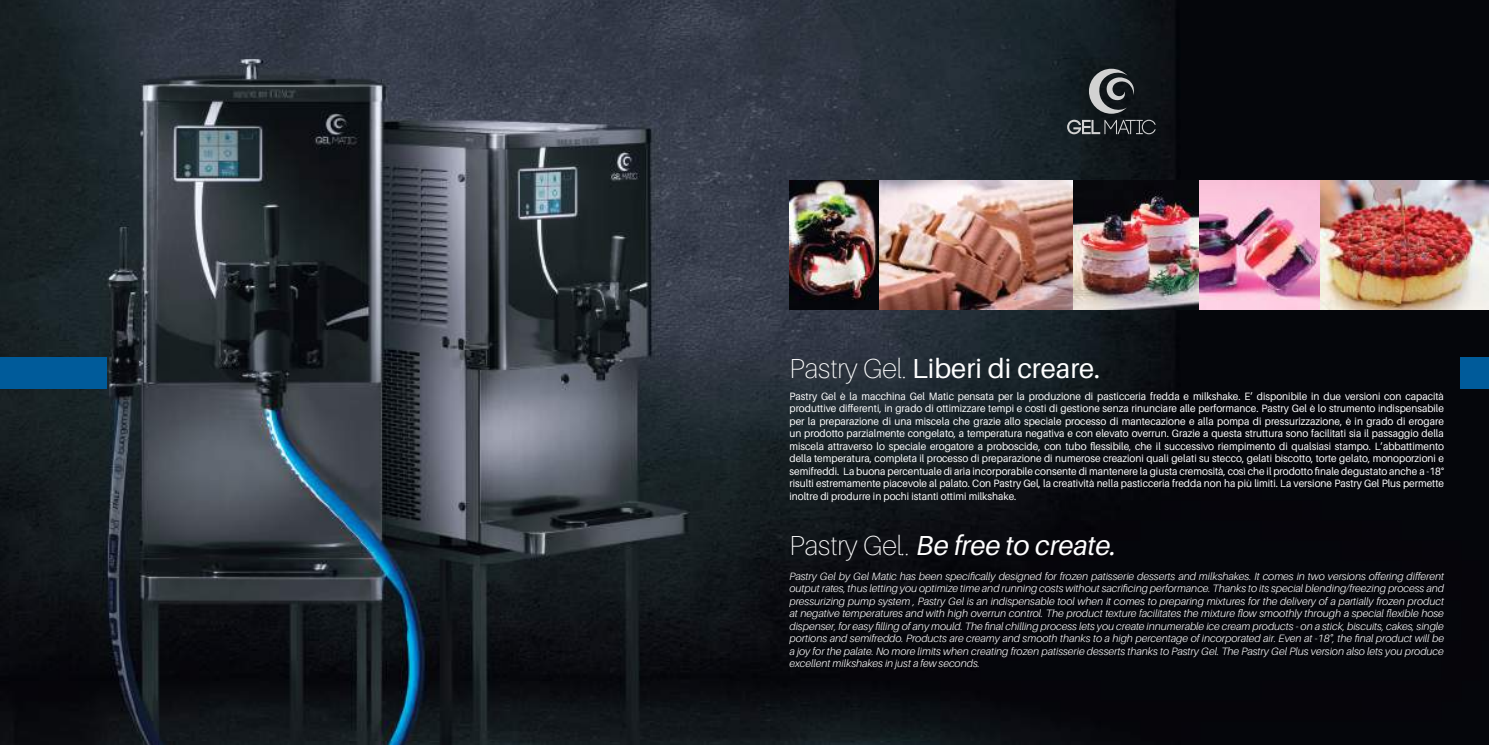
<style>
.page{position:relative;width:1489px;height:745px;background:#fff}
.page>*{position:absolute;margin:0;border:0;box-sizing:border-box;transform-origin:0 0}
.t1{font:italic 27.5px "Aileron";color:#fff}
.t2{font:27.5px "Aileron";color:#fff}
.t3{font:10.62px/12.5px "Aileron";color:#fff;text-align:justify;scale:.95 1}
.t4{font:italic 300 10.62px/12.5px "Aileron";color:#fff;text-align:justify}
.s1{font-weight:100}
.s2{font-weight:100;font-style:normal}
</style>
<div class="page">
<img style="left:0;top:0;width:1488px;height:744px">
<svg style="left:1067px;top:120px;width:88px;height:14px"></svg>
<svg style="left:1088px;top:69px;width:45px;height:45px;background:#5b5f61"></svg>
<img style="left:789px;top:180px;width:284px;height:129px">
<img style="left:1198px;top:180px;width:122px;height:129px">
<img style="left:1320px;top:180px;width:168px;height:129px">
<img style="left:1073px;top:180px;width:125px;height:129px">
<div style="left:1460px;top:356px;width:28px;height:32px;background:#005b9a"></div>
<div style="left:0;top:356px;width:106px;height:32px;background:#005b9a"></div>
<h1 class="t2" style="left:789px;top:353px;width:312px"><span class="s1">Pastry Gel.</span> Liberi di creare.</h1>
<p class="t3" style="left:789px;top:389px;width:690px">Pastry Gel è la macchina Gel Matic pensata per la produzione di pasticceria fredda e milkshake. E’ disponibile in due versioni con capacità produttive differenti, in grado di ottimizzare tempi e costi di gestione senza rinunciare alle performance. Pastry Gel è lo strumento indispensabile per la preparazione di una miscela che grazie allo speciale processo di mantecazione e alla pompa di pressurizzazione, è in grado di erogare un prodotto parzialmente congelato, a temperatura negativa e con elevato overrun. Grazie a questa struttura sono facilitati sia il passaggio della miscela attraverso lo speciale erogatore a proboscide, con tubo flessibile, che il successivo riempimento di qualsiasi stampo. L’abbattimento della temperatura, completa il processo di preparazione di numerose creazioni quali gelati su stecco, gelati biscotto, torte gelato, monoporzioni e semifreddi. La buona percentuale di aria incorporabile consente di mantenere la giusta cremosità, così che il prodotto finale degustato anche a -18° risulti estremamente piacevole al palato. Con Pastry Gel, la creatività nella pasticceria fredda non ha più limiti. La versione Pastry Gel Plus permette inoltre di produrre in pochi istanti ottimi milkshake.</p>
<h1 class="t1" style="left:789px;top:530px;width:328px"><span class="s2">Pastry Gel</span><span class="s1">..</span> Be free to create.</h1>
<p class="t4" style="left:789px;top:569px;width:656px">Pastry Gel by Gel Matic has been specifically designed for frozen patisserie desserts and milkshakes. It comes in two versions offering different output rates, thus letting you optimize time and running costs without sacrificing performance. Thanks to its special blending/freezing process and pressurizing pump system , Pastry Gel is an indispensable tool when it comes to preparing mixtures for the delivery of a partially frozen product at negative temperatures and with high overrun control. The product texture facilitates the mixture flow smoothly through a special flexible hose dispenser, for easy filling of any mould. The final chilling process lets you create innumerable ice cream products - on a stick, biscuits, cakes, single portions and semifreddo. Products are creamy and smooth thanks to a high percentage of incorporated air. Even at -18°, the final product will be a joy for the palate. No more limits when creating frozen patisserie desserts thanks to Pastry Gel. The Pastry Gel Plus version also lets you produce excellent milkshakes in just a few seconds.</p>
</div>
